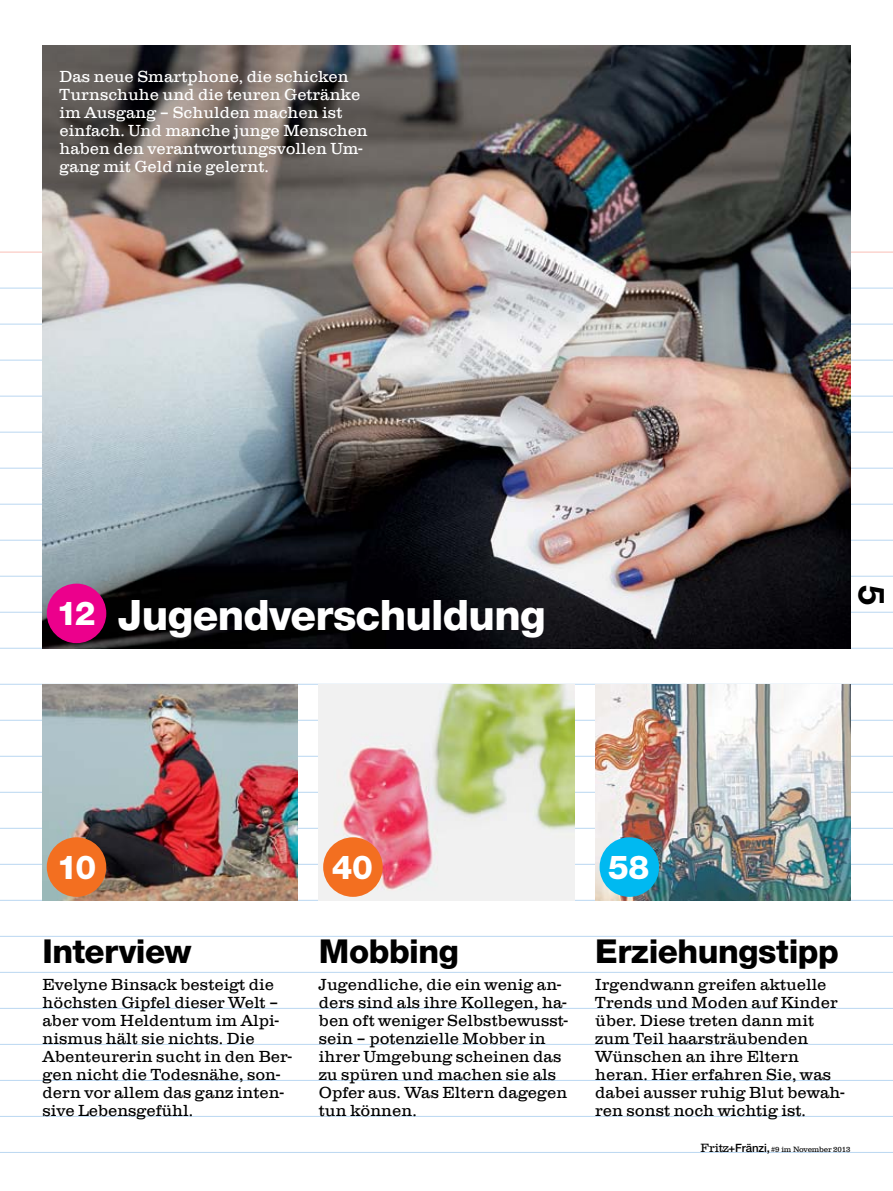
<style>
.page{position:relative;width:893px;height:1191px;background:#fff}
.page>*{position:absolute;margin:0;border:0;box-sizing:border-box;transform-origin:0 0}
.t1{font:800 42px "Helvetica Neue LT Pro";letter-spacing:-.015em;color:#fff}
.t2{font:700 36px "Helvetica Neue LT Pro";color:#000}
.t3{font:800 33px "Helvetica Neue LT Pro";letter-spacing:-.015em;color:#000}
.t4{font:800 33px "Helvetica Neue LT Pro";letter-spacing:-.045em;color:#fff}
.t5{font:300 16.5px/18px "Clarendon Com";color:#000}
.t6{font:300 16.5px/18px "Clarendon Com";color:#fff}
.t7{font:300 7.8px "Clarendon Com";letter-spacing:-.025em;color:#000}
.s1{font-size:33px}
.s2{font-size:12.3px}
.s3{font-family:"Helvetica Neue LT Pro";font-weight:500;font-size:11.25px}
.s4{font-family:"Helvetica Neue LT Pro";font-weight:500;font-size:11.4px}
</style>
<div class="page">
<hr style="left:0;top:252px;width:893px;height:1px;background:#fabfb6">
<hr style="left:0;top:288px;width:893px;height:1px;background:#bad7f1">
<hr style="left:0;top:324px;width:893px;height:1px;background:#bad7f1">
<hr style="left:0;top:360px;width:893px;height:1px;background:#bad7f1">
<hr style="left:0;top:396px;width:893px;height:1px;background:#bad7f1">
<hr style="left:0;top:432px;width:893px;height:1px;background:#bad7f1">
<hr style="left:0;top:468px;width:893px;height:1px;background:#bad7f1">
<hr style="left:0;top:504px;width:893px;height:1px;background:#bad7f1">
<hr style="left:0;top:540px;width:893px;height:1px;background:#bad7f1">
<hr style="left:0;top:576px;width:893px;height:1px;background:#bad7f1">
<hr style="left:0;top:612px;width:893px;height:1px;background:#bad7f1">
<hr style="left:0;top:648px;width:893px;height:1px;background:#bad7f1">
<hr style="left:0;top:684px;width:893px;height:1px;background:#bad7f1">
<hr style="left:0;top:720px;width:893px;height:1px;background:#bad7f1">
<hr style="left:0;top:756px;width:893px;height:1px;background:#bad7f1">
<hr style="left:0;top:792px;width:893px;height:1px;background:#bad7f1">
<hr style="left:0;top:828px;width:893px;height:1px;background:#bad7f1">
<hr style="left:0;top:864px;width:893px;height:1px;background:#bad7f1">
<hr style="left:0;top:900px;width:893px;height:1px;background:#bad7f1">
<hr style="left:0;top:936px;width:893px;height:1px;background:#bad7f1">
<hr style="left:0;top:972px;width:893px;height:1px;background:#bad7f1">
<hr style="left:0;top:1008px;width:893px;height:1px;background:#bad7f1">
<hr style="left:0;top:1044px;width:893px;height:1px;background:#bad7f1">
<hr style="left:0;top:1080px;width:893px;height:1px;background:#bad7f1">
<hr style="left:0;top:1116px;width:893px;height:1px;background:#bad7f1">
<hr style="left:0;top:1152px;width:893px;height:1px;background:#bad7f1">
<img style="left:43px;top:684px;width:255px;height:216px">
<img style="left:595px;top:684px;width:255px;height:216px">
<img style="left:319px;top:684px;width:255px;height:216px">
<div style="left:47px;top:837px;width:59px;height:60px;background:#f36f20;border-radius:50%"></div>
<img style="left:43px;top:45px;width:807px;height:603px">
<div style="left:47px;top:583px;width:59px;height:60px;background:#ec008c;border-radius:50%"></div>
<div style="left:600px;top:837px;width:59px;height:60px;background:#00b9f1;border-radius:50%"></div>
<div style="left:323px;top:837px;width:60px;height:60px;background:#f36f20;border-radius:50%"></div>
<p class="t6" style="left:60px;top:67px;width:310px">Das neue Smartphone, die schicken Turnschuhe und die teuren Getränke im Ausgang – Schulden machen ist einfach. Und manche junge Menschen haben den verantwortungsvollen Um&shy;gang mit Geld nie gelernt.</p>
<p class="t1" style="left:73px;top:590px;width:475px"><span class="s1">4</span> Jugendverschuldung</p>
<p class="t4" style="left:56px;top:594px;width:41px">12</p>
<p class="t2" style="left:894px;top:585px;width:22px;rotate:90deg">5</p>
<p class="t4" style="left:57px;top:847px;width:41px">10</p>
<p class="t4" style="left:332px;top:847px;width:43px">40</p>
<p class="t4" style="left:608px;top:847px;width:43px">58</p>
<p class="t3" style="left:43px;top:932px;width:151px">Interview</p>
<p class="t3" style="left:319px;top:932px;width:142px">Mobbing</p>
<p class="t3" style="left:595px;top:932px;width:245px">Erziehungstipp</p>
<p class="t5" style="left:43px;top:975px;width:251px">Evelyne Binsack besteigt die höchsten Gipfel dieser Welt – aber vom Heldentum im Alpi&shy;nismus hält sie nichts. Die<br>Abenteurerin sucht in den Ber&shy;gen nicht die Todesnähe, son&shy;dern vor allem das ganz inten&shy;sive Lebensgefühl.</p>
<p class="t5" style="left:319px;top:975px;width:250px">Jugendliche, die ein wenig an&shy;ders sind als ihre Kollegen, ha&shy;ben oft weniger Selbstbewusst&shy;sein – potenzielle Mobber in ihrer Umgebung scheinen das zu spüren und machen sie als<br>Opfer aus. Was Eltern dagegen tun können.</p>
<p class="t5" style="left:595px;top:975px;width:251px">Irgendwann greifen aktuelle<br>Trends und Moden auf Kinder über. Diese treten dann mit zum Teil haarsträubenden<br>Wünschen an ihre Eltern heran. Hier erfahren Sie, was dabei ausser ruhig Blut bewah&shy;ren sonst noch wichtig ist.</p>
<p class="t7" style="left:701px;top:1145px;width:151px"><span class="s2">Fritz</span> <span class="s3">+</span><span class="s4">Fränzi,</span> #9 im November 2013</p>
</div>
